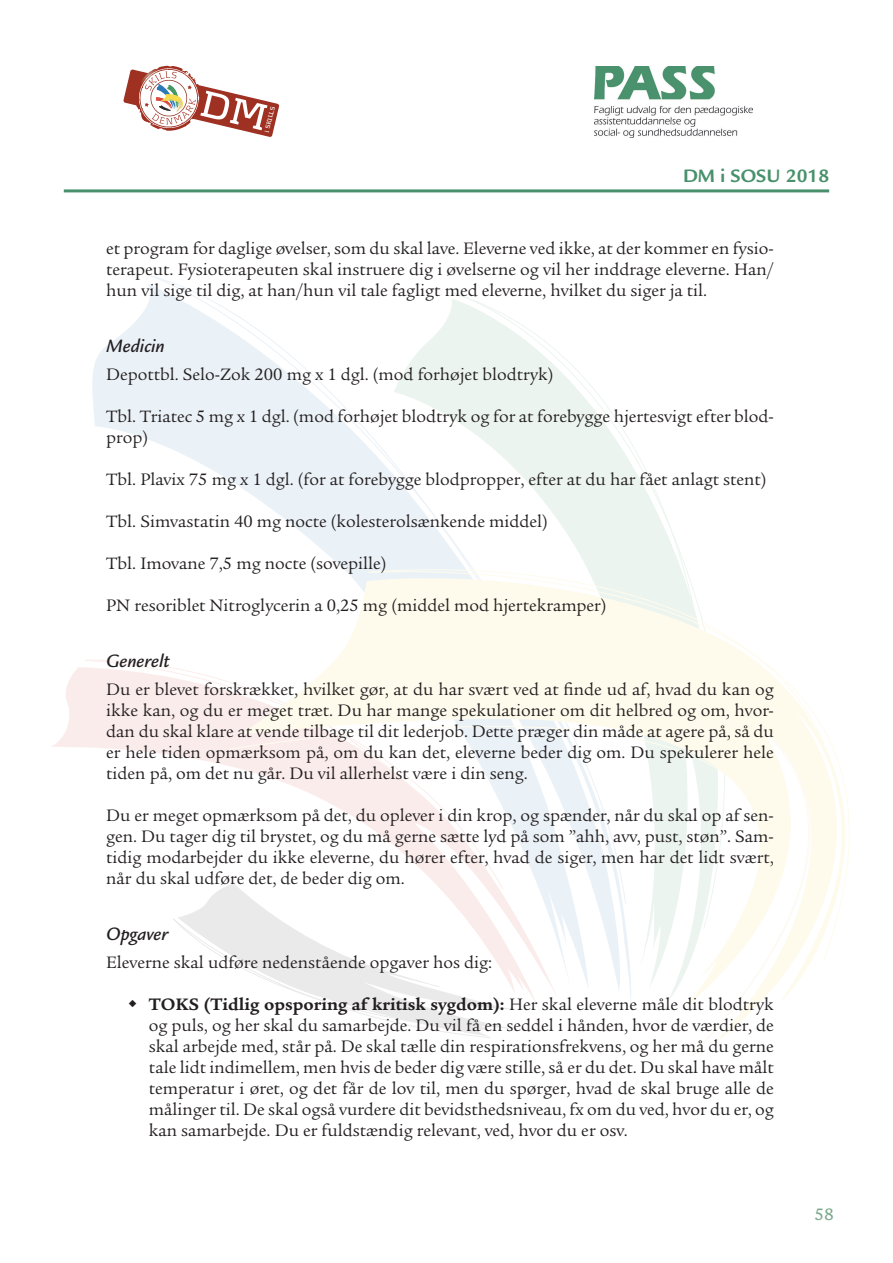
<style>
.page{position:relative;width:893px;height:1263px;background:#fff}
.page>*{position:absolute;margin:0;border:0;box-sizing:border-box;transform-origin:0 0}
.t1{font:italic 500 19.5px "Legacy Sans Std";color:#231f20}
.t2{font:700 19.5px "Legacy Sans Std";color:#48916c}
.t3{font:18px/21px "Legacy Serif Std";color:#231f20;text-align:justify}
.t4{font:500 18px "Legacy Sans Std";color:#7caa8e}
.t5{font:700 6.45px "Kontrapunkt";color:#fff}
.s1{font-weight:700}
</style>
<div class="page">
<hr style="left:64px;top:189px;width:765px;height:3px;background:#48916c">
<img style="left:594px;top:66px;width:159px;height:72px">
<svg style="left:52px;top:667px;width:33px;height:80px;fill:#fbecec"></svg>
<svg style="left:87px;top:284px;width:87px;height:636px"></svg>
<svg style="left:149px;top:275px;width:304px;height:628px"></svg>
<svg style="left:394px;top:299px;width:58px;height:236px"></svg>
<svg style="left:452px;top:293px;width:222px;height:242px"></svg>
<svg style="left:369px;top:536px;width:320px;height:40px"></svg>
<svg style="left:229px;top:670px;width:11px;height:152px"></svg>
<svg style="left:177px;top:883px;width:63px;height:36px;fill:#ebeaea"></svg>
<svg style="left:174px;top:919px;width:66px;height:48px"></svg>
<svg style="left:240px;top:576px;width:583px;height:462px"></svg>
<svg style="left:693px;top:728px;width:156px;height:326px"></svg>
<svg style="left:123px;top:67px;width:156px;height:70px"></svg>
<p class="t5" style="left:263px;top:131px;width:28px;rotate:-76deg">i SKILLS</p>
<p class="t2" style="left:683px;top:164px;width:148px">DM i SOSU 2018</p>
<p class="t3" style="left:106px;top:238px;width:669px">et program for daglige øvelser, som du skal lave. Eleverne ved ikke, at der kommer en fysio&shy;terapeut. Fysioterapeuten skal instruere dig i øvelserne og vil her inddrage eleverne. Han/ hun vil sige til dig, at han/hun vil tale fagligt med eleverne, hvilket du siger ja til.</p>
<p class="t1" style="left:106px;top:335px;width:60px">Medicin</p>
<p class="t3" style="left:106px;top:364px;width:449px">Depottbl. Selo-Zok 200 mg x 1 dgl. (mod forhøjet blodtryk)</p>
<p class="t3" style="left:106px;top:406px;width:669px">Tbl. Triatec 5 mg x 1 dgl. (mod forhøjet blodtryk og for at forebygge hjertesvigt efter blod&shy;prop)</p>
<p class="t3" style="left:106px;top:469px;width:662px">Tbl. Plavix 75 mg x 1 dgl. (for at forebygge blodpropper, efter at du har fået anlagt stent)</p>
<p class="t3" style="left:106px;top:511px;width:443px">Tbl. Simvastatin 40 mg nocte (kolesterolsænkende middel)</p>
<p class="t3" style="left:106px;top:553px;width:282px">Tbl. Imovane 7,5 mg nocte (sovepille)</p>
<p class="t3" style="left:106px;top:595px;width:502px">PN resoriblet Nitroglycerin a 0,25 mg (middel mod hjertekramper)</p>
<p class="t1" style="left:106px;top:650px;width:65px">Generelt</p>
<p class="t3" style="left:106px;top:679px;width:669px">Du er blevet forskrækket, hvilket gør, at du har svært ved at finde ud af, hvad du kan og ikke kan, og du er meget træt. Du har mange spekulationer om dit helbred og om, hvor&shy;dan du skal klare at vende tilbage til dit lederjob. Dette præger din måde at agere på, så du er hele tiden opmærksom på, om du kan det, eleverne beder dig om. Du spekulerer hele tiden på, om det nu går. Du vil allerhelst være i din seng.</p>
<p class="t3" style="left:106px;top:805px;width:669px">Du er meget opmærksom på det, du oplever i din krop, og spænder, når du skal op af sen&shy;gen. Du tager dig til brystet, og du må gerne sætte lyd på som ”ahh, avv, pust, støn”. Sam&shy;tidig modarbejder du ikke eleverne, du hører efter, hvad de siger, men har det lidt svært, når du skal udføre det, de beder dig om.</p>
<p class="t1" style="left:106px;top:923px;width:63px">Opgaver</p>
<p class="t3" style="left:106px;top:952px;width:387px">Eleverne skal udføre nedenstående opgaver hos dig:</p>
<p class="t3" style="left:149px;top:994px;width:627px"><span class="s1">TOKS (Tidlig opsporing af kritisk sygdom):</span> Her skal eleverne måle dit blodtryk og puls, og her skal du samarbejde. Du vil få en seddel i hånden, hvor de værdier, de skal arbejde med, står på. De skal tælle din respirationsfrekvens, og her må du gerne tale lidt indimellem, men hvis de beder dig være stille, så er du det. Du skal have målt temperatur i øret, og det får de lov til, men du spørger, hvad de skal bruge alle de målinger til. De skal også vurdere dit bevidsthedsniveau, fx om du ved, hvor du er, og kan samarbejde. Du er fuldstændig relevant, ved, hvor du er osv.</p>
<p class="t4" style="left:814px;top:1204px;width:21px">58</p>
</div>
